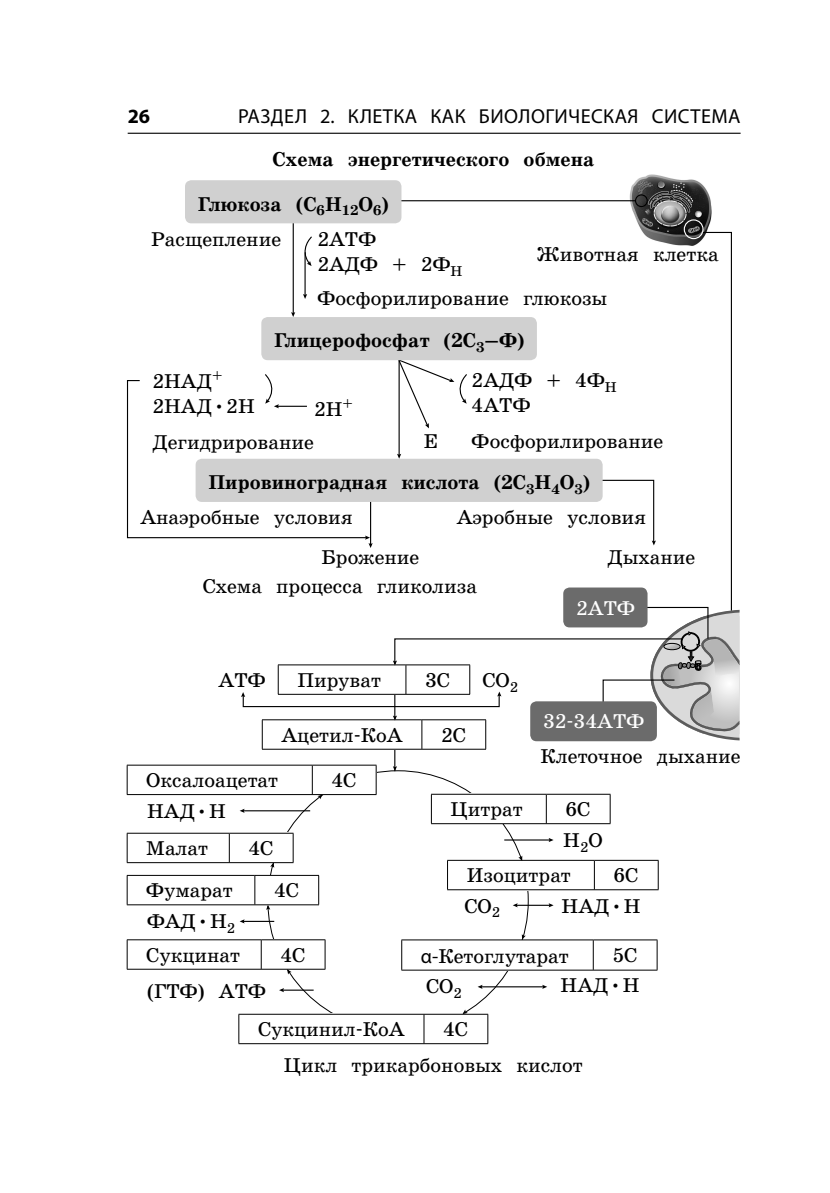
<style>
.page{position:relative;width:830px;height:1193px;background:#fff}
.page>*{position:absolute;margin:0;border:0;box-sizing:border-box;transform-origin:0 0}
.t1{font:20.25px/24.8px "School";color:#000}
.t2{font:700 20.25px/39.4px "School";color:#000}
.t3{font:20.25px "Myriad Pro";letter-spacing:.02em;color:#000}
.t4{font:20.25px "School";color:#fff}
.t5{font:700 20.25px "Myriad Pro";color:#000}
.s1{font-weight:400}
.s2{font-family:"Myriad Pro"}
</style>
<div class="page">
<hr style="left:128px;top:133px;width:612px;height:1px;background:#000">
<hr style="left:292px;top:220px;width:2px;height:94px;background:#000">
<img style="left:629px;top:174px;width:83px;height:57px">
<hr style="left:127px;top:939px;width:134px;height:1px;background:#000">
<hr style="left:261px;top:939px;width:64px;height:1px;background:#000">
<hr style="left:431px;top:823px;width:179px;height:1px;background:#000">
<hr style="left:593px;top:939px;width:64px;height:1px;background:#000">
<hr style="left:656px;top:940px;width:1px;height:30px;background:#000">
<hr style="left:238px;top:1043px;width:250px;height:1px;background:#000">
<div style="left:683px;top:219px;width:20px;height:20px;border:1px solid #fff;border-radius:50%"></div>
<hr style="left:398px;top:200px;width:237px;height:1px;background:#000">
<div style="left:185px;top:180px;width:216px;height:43px;background:#d0d0d0;border-radius:6px"></div>
<div style="left:634px;top:194px;width:13px;height:13px;border:1px solid #000;border-radius:50%"></div>
<svg style="left:447px;top:855px;width:211px;height:35px"></svg>
<svg style="left:401px;top:934px;width:255px;height:36px"></svg>
<svg style="left:238px;top:1009px;width:250px;height:34px"></svg>
<svg style="left:127px;top:940px;width:198px;height:34px"></svg>
<svg style="left:127px;top:875px;width:192px;height:35px"></svg>
<svg style="left:127px;top:833px;width:166px;height:35px"></svg>
<hr style="left:242px;top:921px;width:32px;height:1px;background:#000">
<hr style="left:281px;top:989px;width:32px;height:1px;background:#000">
<svg style="left:126px;top:231px;width:613px;height:592px"></svg>
<svg style="left:279px;top:988px;width:5px;height:4px"></svg>
<hr style="left:480px;top:986px;width:63px;height:1px;background:#000">
<hr style="left:515px;top:904px;width:36px;height:2px;background:#000">
<hr style="left:504px;top:839px;width:47px;height:1px;background:#000">
<svg style="left:542px;top:984px;width:5px;height:5px"></svg>
<svg style="left:548px;top:903px;width:5px;height:4px"></svg>
<svg style="left:548px;top:838px;width:5px;height:4px"></svg>
<p class="t5" style="left:128px;top:108px;width:24px">26</p>
<p class="t3" style="left:238px;top:106px;width:503px">РАЗДЕЛ 2. КЛЕТКА КАК БИОЛОГИЧЕСКАЯ СИСТЕМА</p>
<p class="t2" style="left:272px;top:141px;width:323px">Схема энергетического обмена</p>
<p class="t2" style="left:198px;top:186px;width:192px">Глюкоза (C<sub>6</sub>H<sub>12</sub>O<sub>6</sub>)</p>
<p class="t1" style="left:151px;top:228px;width:131px">Расщепление</p>
<p class="t1" style="left:317px;top:228px;width:146px">2АТФ<br>2АДФ + 2Ф<sub>H</sub></p>
<p class="t1" style="left:536px;top:244px;width:183px">Животная клетка</p>
<p class="t1" style="left:317px;top:288px;width:291px">Фосфорилирование глюкозы</p>
<p class="t2" style="left:471px;top:323px;width:146px;text-indent:-197px">Глицерофосфат (2C<sub>3</sub>–Ф)<br><span class="s1">2АДФ + 4Ф</span><sub>H</sub></p>
<p class="t1" style="left:471px;top:394px;width:60px">4АТФ</p>
<p class="t1" style="left:152px;top:431px;width:163px">Дегидрирование</p>
<p class="t1" style="left:152px;top:371px;width:104px">2НАД<sup>+<br></sup>2НАД•2Н</p>
<p class="t1" style="left:314px;top:399px;width:40px">2H<sup>+</sup></p>
<p class="t1" style="left:423px;top:431px;width:16px">E</p>
<p class="t1" style="left:471px;top:431px;width:193px">Фосфорилирование</p>
<p class="t2" style="left:208px;top:464px;width:383px">Пировиноградная кислота (2C<sub>3</sub>H<sub>4</sub>O<sub>3</sub>)</p>
<p class="t1" style="left:140px;top:506px;width:214px">Анаэробные условия</p>
<p class="t1" style="left:456px;top:506px;width:191px">Аэробные условия</p>
<p class="t1" style="left:321px;top:546px;width:99px">Брожение</p>
<p class="t1" style="left:607px;top:546px;width:89px">Дыхание</p>
<p class="t1" style="left:203px;top:575px;width:276px">Схема процесса гликолиза</p>
<p class="t1" style="left:218px;top:669px;width:48px">АТФ</p>
<p class="t1" style="left:482px;top:669px;width:37px">CO<sub>2</sub></p>
<p class="t1" style="left:297px;top:669px;width:85px">Пируват</p>
<p class="t1" style="left:425px;top:669px;width:26px">3C</p>
<p class="t1" style="left:281px;top:724px;width:123px">Ацетил-КоА</p>
<p class="t1" style="left:441px;top:724px;width:26px">2C</p>
<p class="t1" style="left:146px;top:769px;width:133px">Оксалоацетат</p>
<p class="t1" style="left:331px;top:769px;width:26px">4C</p>
<p class="t4" style="left:575px;top:600px;width:60px">2АТФ</p>
<p class="t4" style="left:542px;top:714px;width:103px">32-34АТФ</p>
<p class="t1" style="left:540px;top:746px;width:201px">Клеточное дыхание</p>
<p class="t1" style="left:147px;top:800px;width:80px">НАД•Н</p>
<p class="t1" style="left:146px;top:837px;width:63px">Малат</p>
<p class="t1" style="left:248px;top:837px;width:26px">4C</p>
<p class="t1" style="left:146px;top:880px;width:88px">Фумарат</p>
<p class="t1" style="left:274px;top:880px;width:26px">4C</p>
<p class="t1" style="left:147px;top:910px;width:90px">ФАД•Н<sub>2</sub></p>
<p class="t1" style="left:146px;top:944px;width:95px">Сукцинат</p>
<p class="t1" style="left:280px;top:944px;width:26px">4C</p>
<p class="t1" style="left:147px;top:981px;width:120px">(ГТФ) АТФ</p>
<p class="t1" style="left:450px;top:798px;width:74px">Цитрат</p>
<p class="t1" style="left:565px;top:798px;width:26px">6C</p>
<p class="t1" style="left:563px;top:829px;width:41px">Н<sub>2</sub>O</p>
<p class="t1" style="left:466px;top:865px;width:106px">Изоцитрат</p>
<p class="t1" style="left:613px;top:865px;width:26px">6C</p>
<p class="t1" style="left:464px;top:895px;width:37px">CO<sub>2</sub></p>
<p class="t1" style="left:561px;top:895px;width:80px">НАД•Н</p>
<p class="t1" style="left:420px;top:945px;width:149px"><span class="s2">α-</span>Кетоглутарат</p>
<p class="t1" style="left:612px;top:944px;width:26px">5C</p>
<p class="t1" style="left:426px;top:975px;width:37px">CO<sub>2</sub></p>
<p class="t1" style="left:560px;top:974px;width:80px">НАД•Н</p>
<p class="t1" style="left:258px;top:1018px;width:148px">Сукцинил-КоА</p>
<p class="t1" style="left:443px;top:1018px;width:26px">4C</p>
<p class="t1" style="left:284px;top:1054px;width:300px">Цикл трикарбоновых кислот</p>
</div>
